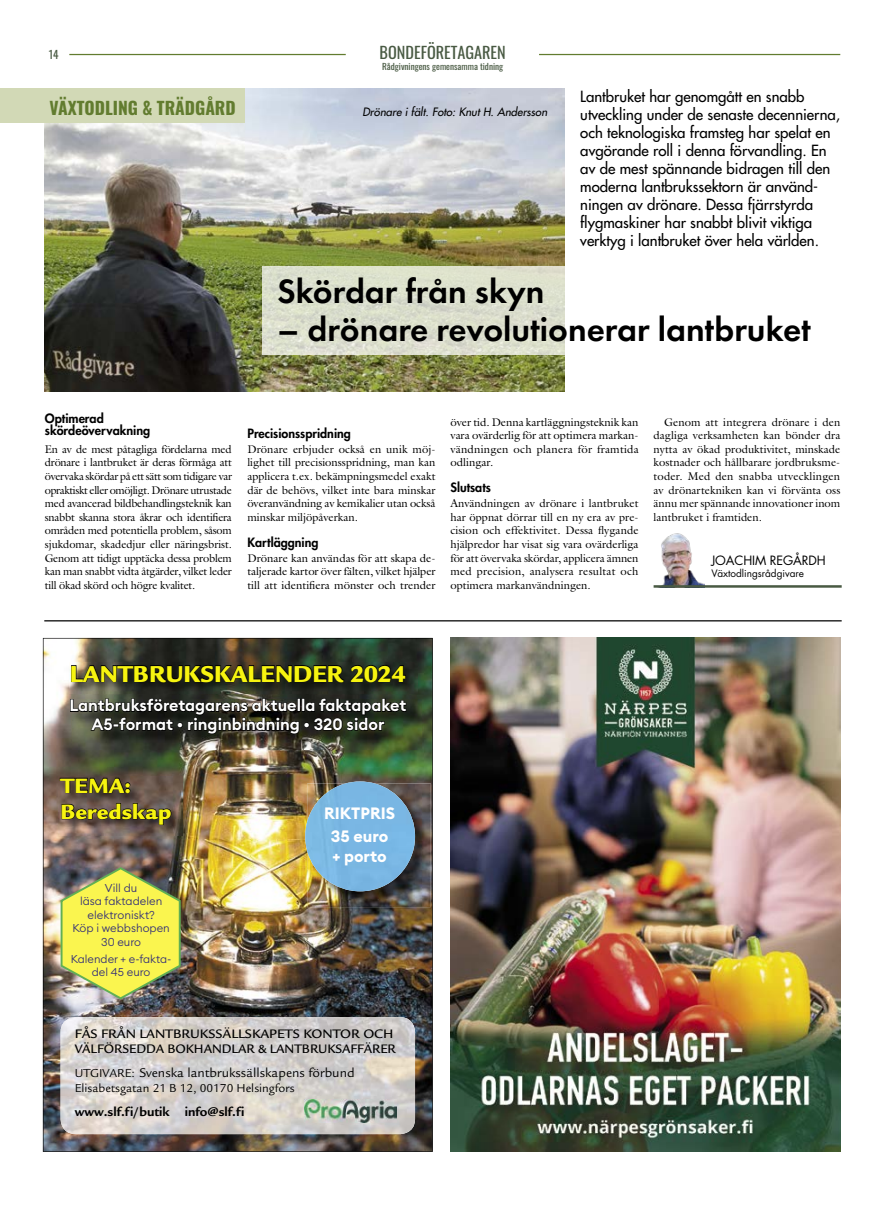
<style>
.page{position:relative;width:886px;height:1205px;background:#fff}
.page>*{position:absolute;margin:0;border:0;box-sizing:border-box;transform-origin:0 0}
.t1{font:600 35px "Futura PT";color:#000}
.t2{font:900 25px "Legacy Sans";color:#f7f410}
.t3{font:900 22.5px/26.2px "Legacy Sans";color:#f7f410}
.t4{font:700 17.5px "Oswald";color:#627c2f}
.t5{font:600 16.25px/18.8px "Euclid Circular B";color:#fff;text-align:center}
.t6{font:700 16.25px/22.2px "Euclid Circular B";color:#fff;text-align:center}
.t7{font:16.25px "Oswald";color:#495a43}
.t8{font:500 15px/18px "Futura Std";color:#000}
.t9{font:13.75px "Legacy Sans";color:#000}
.t10{font:700 13.75px "Legacy Sans";color:#000}
.t11{font:500 13.38px/15px "Legacy Sans";color:#000;scale:1.04 1}
.t12{font:800 12.5px/12.5px "Futura Std";color:#000}
.t13{font:12.5px "Legacy Sans";color:#000}
.t14{font:12.5px "Futura Std";letter-spacing:-.01em;color:#000}
.t15{font:11.25px/13.6px "Galliard Std";color:#000;text-align:justify}
.t16{font:300 11.25px/13.5px "Euclid Circular B";color:#332f78;text-align:center}
.t17{font:italic 500 11.25px "Futura Std";color:#000}
.t18{font:11.25px "Oswald";color:#495a43}
.t19{font:10px "Futura Std";color:#000}
.t20{font:8.75px "Oswald";color:#495a43;scale:1.05 1}
.s1{font-size:12.5px}
</style>
<div class="page">
<hr style="left:69px;top:54px;width:277px;height:1px;background:#627c2f">
<hr style="left:539px;top:54px;width:301px;height:1px;background:#627c2f">
<img style="left:45px;top:89px;width:519px;height:302px">
<svg style="left:263px;top:266px;width:302px;height:89px;background:#dbdecd"></svg>
<div style="left:0;top:88px;width:244px;height:35px;background:#d2d9b6"></div>
<img style="left:450px;top:638px;width:390px;height:514px">
<img style="left:43px;top:638px;width:390px;height:514px">
<img style="left:58px;top:776px;width:125px;height:59px">
<svg style="left:60px;top:777px;width:70px;height:16px"></svg>
<svg style="left:61px;top:803px;width:110px;height:22px;background:#4b3f3a"></svg>
<img style="left:69px;top:663px;width:348px;height:30px">
<img style="left:61px;top:1017px;width:354px;height:117px">
<img style="left:307px;top:783px;width:124px;height:124px">
<img style="left:305px;top:781px;width:110px;height:110px">
<img style="left:61px;top:867px;width:120px;height:132px">
<img style="left:72px;top:700px;width:350px;height:50px">
<svg style="left:69px;top:665px;width:338px;height:75px;background:#282a21"></svg>
<img style="left:305px;top:1099px;width:92px;height:24px">
<hr style="left:44px;top:620px;width:798px;height:1px;background:#000">
<img style="left:661px;top:533px;width:43px;height:52px">
<hr style="left:653px;top:585px;width:189px;height:3px;background:#495a43">
<p class="t18" style="left:49px;top:44px;width:11px">14</p>
<h3 class="t7" style="left:380px;top:38px;width:128px">BONDEFÖRETAGAREN</h3>
<p class="t20" style="left:382px;top:58px;width:117px">Rådgivningens gemensamma tidning</p>
<h3 class="t4" style="left:50px;top:99px;width:188px">VÄXTODLING &amp; TRÄDGÅRD</h3>
<p class="t17" style="left:362px;top:104px;width:186px">Drönare i fält. Foto: Knut H. Andersson</p>
<p class="t8" style="left:580px;top:87px;width:261px">Lantbruket har genomgått en snabb utveckling under de senaste decennierna, och teknologiska framsteg har spelat en avgörande roll i denna förvandling. En av de mest spännande bidragen till den moderna lantbrukssektorn är använd&shy;ningen av drönare. Dessa fjärrstyrda flygmaskiner har snabbt blivit viktiga verktyg i lantbruket över hela världen.</p>
<h1 class="t1" style="left:277px;top:269px;width:269px">Skördar från skyn</h1>
<h1 class="t1" style="left:277px;top:307px;width:535px">– drönare revolutionerar lantbruket</h1>
<p class="t12" style="left:45px;top:412px;width:107px">Optimerad skördeövervakning</p>
<p class="t15" style="left:45px;top:442px;width:189px">En av de mest påtagliga fördelarna med drönare i lantbruket är deras förmåga att övervaka skördar på ett sätt som tidigare var opraktiskt eller omöjligt. Drönare utrustade med avancerad bildbehandlingsteknik kan snabbt skanna stora åkrar och identifiera områden med potentiella problem, såsom sjukdomar, skadedjur eller näringsbrist.<br>Genom att tidigt upptäcka dessa problem kan man snabbt vidta åtgärder, vilket leder till ökad skörd och högre kvalitet.</p>
<p class="t12" style="left:247px;top:427px;width:105px">Precisionsspridning</p>
<p class="t15" style="left:247px;top:442px;width:190px">Drönare erbjuder också en unik möj&shy;lighet till precisionsspridning, man kan applicera t.ex. bekämpningsmedel exakt där de behövs, vilket inte bara minskar överanvändning av kemikalier utan också minskar miljöpåverkan.</p>
<p class="t12" style="left:247px;top:536px;width:73px">Kartläggning</p>
<p class="t15" style="left:247px;top:551px;width:190px">Drönare kan användas för att skapa de&shy;taljerade kartor över fälten, vilket hjälper till att identifiera mönster och trender</p>
<p class="t15" style="left:450px;top:415px;width:190px">över tid. Denna kartläggningsteknik kan vara ovärderlig för att optimera markan&shy;vändningen och planera för framtida odlingar.</p>
<p class="t12" style="left:450px;top:481px;width:42px">Slutsats</p>
<p class="t15" style="left:450px;top:496px;width:190px">Användningen av drönare i lantbruket har öppnat dörrar till en ny era av pre&shy;cision och effektivitet. Dessa flygande hjälpredor har visat sig vara ovärderliga för att övervaka skördar, applicera ämnen med precision, analysera resultat och optimera markanvändningen.</p>
<p class="t15" style="left:653px;top:415px;width:188px;text-indent:11px">Genom att integrera drönare i den dagliga verksamheten kan bönder dra nytta av ökad produktivitet, minskade kostnader och hållbarare jordbruksme&shy;toder. Med den snabba utvecklingen av drönartekniken kan vi förvänta oss ännu mer spännande innovationer inom lantbruket i framtiden.</p>
<p class="t14" style="left:711px;top:552px;width:116px">JOACHIM REGÅRDH</p>
<p class="t19" style="left:711px;top:567px;width:94px">Växtodlingsrådgivare</p>
<h2 class="t2" style="left:70px;top:659px;width:337px">LANTBRUKSKALENDER 2024</h2>
<h3 class="t5" style="left:69px;top:696px;width:338px">Lantbruksföretagarens aktuella fakta paket<br>A5-format • ringinbindning • 320 sidor</h3>
<h3 class="t3" style="left:61px;top:772px;width:112px">TEMA:<br>Beredskap</h3>
<p class="t16" style="left:72px;top:880px;width:99px">Vill du<br>läsa faktadelen elektroniskt?<br>Köp i webbshopen<br>30 euro</p>
<p class="t16" style="left:71px;top:951px;width:102px">Kalender + e-fakta&shy;del 45 euro</p>
<h3 class="t6" style="left:324px;top:803px;width:73px">RIKTPRIS<br>35 euro</h3>
<h3 class="t6" style="left:332px;top:845px;width:56px">+ porto</h3>
<p class="t11" style="left:75px;top:1027px;width:310px">FÅS FRÅN LANTBRUKSSÄLLSKAPETS KONTOR OCH<br>VÄLFÖRSEDDA BOKHANDLAR &amp; LANTBRUKSAFFÄRER</p>
<p class="t9" style="left:75px;top:1065px;width:281px"><span class="s1">UTGIVARE:</span> Svenska lantbrukssällskapens förbund</p>
<p class="t13" style="left:75px;top:1081px;width:221px">Elisabetsgatan 21 B 12, 00170 Helsingfors</p>
<p class="t10" style="left:75px;top:1103px;width:171px">www.slf.fi/butik info@slf.fi</p>
</div>
